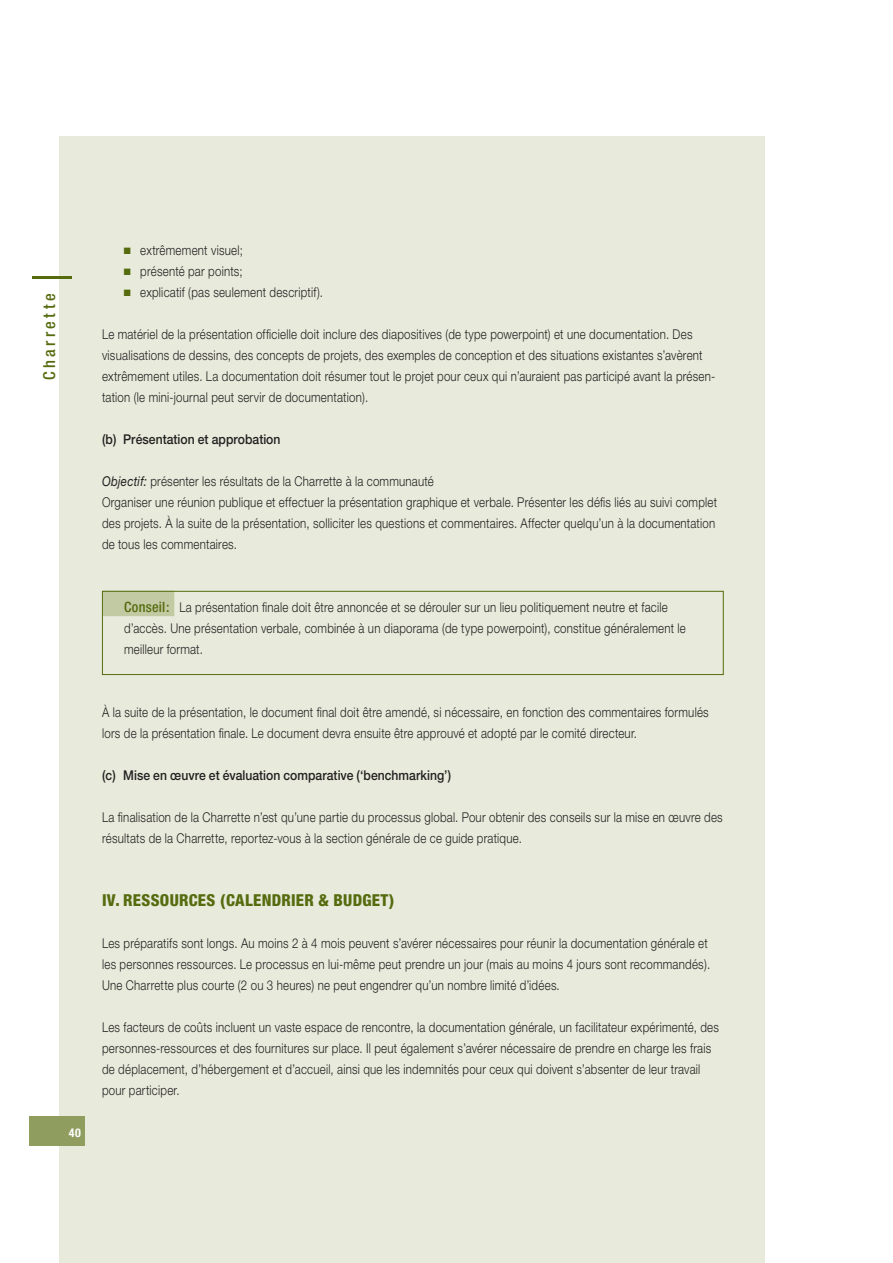
<style>
.page{position:relative;width:893px;height:1263px;background:#fff}
.page>*{position:absolute;margin:0;border:0;box-sizing:border-box;transform-origin:0 0}
.t1{font:100 condensed 54px "Helvetica Neue";color:#556b0e}
.t2{font:800 condensed 16.5px "Helvetica Neue";letter-spacing:.02em;color:#556b0e}
.t3{font:500 condensed 16.5px "Helvetica Neue";letter-spacing:.205em;color:#556b0e}
.t4{font:300 13.5px/21px "Helvetica Neue";letter-spacing:.02em;color:#231f20;scale:.85 1}
.t5{font:500 13.5px "Helvetica Neue";color:#231f20;scale:.9 1}
.t6{font:700 condensed 12px "Helvetica Neue";color:#fff}
.s1{font-weight:400;font-style:italic}
.s2{font-weight:500;font-stretch:condensed;font-size:14.25px;color:#556b0e}
</style>
<div class="page">
<div style="left:60px;top:136px;width:705px;height:1127px;background:#e8ebdc"></div>
<div style="left:30px;top:1116px;width:55px;height:30px;background:#8f9e5f"></div>
<div style="left:103px;top:591px;width:71px;height:25px;background:#c2caa4"></div>
<div style="left:102px;top:591px;width:622px;height:84px;border:1px solid #556b0e"></div>
<h1 class="t1" style="left:22px;top:283px;width:13px;rotate:-90deg">|</h1>
<p class="t3" style="left:40px;top:380px;width:88px;rotate:-90deg">Charrette</p>
<p class="t6" style="left:69px;top:1125px;width:13px">40</p>
<p class="t4" style="left:140px;top:239px;width:217px">extrêmement visuel;<br>présenté par points;<br>explicatif (pas seulement descriptif).</p>
<p class="t4" style="left:102px;top:323px;width:723px">Le matériel de la présentation officielle doit inclure des diapositives (de type powerpoint) et une documentation. Des visualisations de dessins, des concepts de projets, des exemples de conception et des situations existantes s’avèrent extrêmement utiles. La documentation doit résumer tout le projet pour ceux qui n’auraient pas participé avant la présen&shy;tation (le mini-journal peut servir de documentation).</p>
<p class="t5" style="left:102px;top:431px;width:200px">(b) Présentation et approbation</p>
<p class="t4" style="left:102px;top:470px;width:725px"><span class="s1">Objectif:</span> présenter les résultats de la Charrette à la communauté<br>Organiser une réunion publique et effectuer la présentation graphique et verbale. Présenter les défis liés au suivi complet des projets. À la suite de la présentation, solliciter les questions et commentaires. Affecter quelqu’un à la documentation de tous les commentaires.</p>
<p class="t4" style="left:124px;top:596px;width:662px"><span class="s2">Conseil:</span> La présentation finale doit être annoncée et se dérouler sur un lieu politiquement neutre et facile d’accès. Une présentation verbale, combinée à un diaporama (de type powerpoint), constitue généralement le meilleur format.</p>
<p class="t4" style="left:102px;top:701px;width:715px">À la suite de la présentation, le document final doit être amendé, si nécessaire, en fonction des commentaires formulés lors de la présentation finale. Le document devra ensuite être approuvé et adopté par le comité directeur.</p>
<p class="t5" style="left:102px;top:767px;width:389px">(c) Mise en œuvre et évaluation comparative (‘benchmarking’)</p>
<p class="t4" style="left:102px;top:806px;width:732px">La finalisation de la Charrette n’est qu’une partie du processus global. Pour obtenir des conseils sur la mise en œuvre des résultats de la Charrette, reportez-vous à la section générale de ce guide pratique.</p>
<p class="t2" style="left:102px;top:890px;width:294px">IV. RESSOURCES (CALENDRIER &amp; BUDGET)</p>
<p class="t4" style="left:102px;top:932px;width:717px">Les préparatifs sont longs. Au moins 2 à 4 mois peuvent s’avérer nécessaires pour réunir la documentation générale et les personnes ressources. Le processus en lui-même peut prendre un jour (mais au moins 4 jours sont recommandés).<br>Une Charrette plus courte (2 ou 3 heures) ne peut engendrer qu’un nombre limité d’idées.</p>
<p class="t4" style="left:102px;top:1016px;width:727px">Les facteurs de coûts incluent un vaste espace de rencontre, la documentation générale, un facilitateur expérimenté, des personnes-ressources et des fournitures sur place. Il peut également s’avérer nécessaire de prendre en charge les frais de déplacement, d’hébergement et d’accueil, ainsi que les indemnités pour ceux qui doivent s’absenter de leur travail pour participer.</p>
</div>
